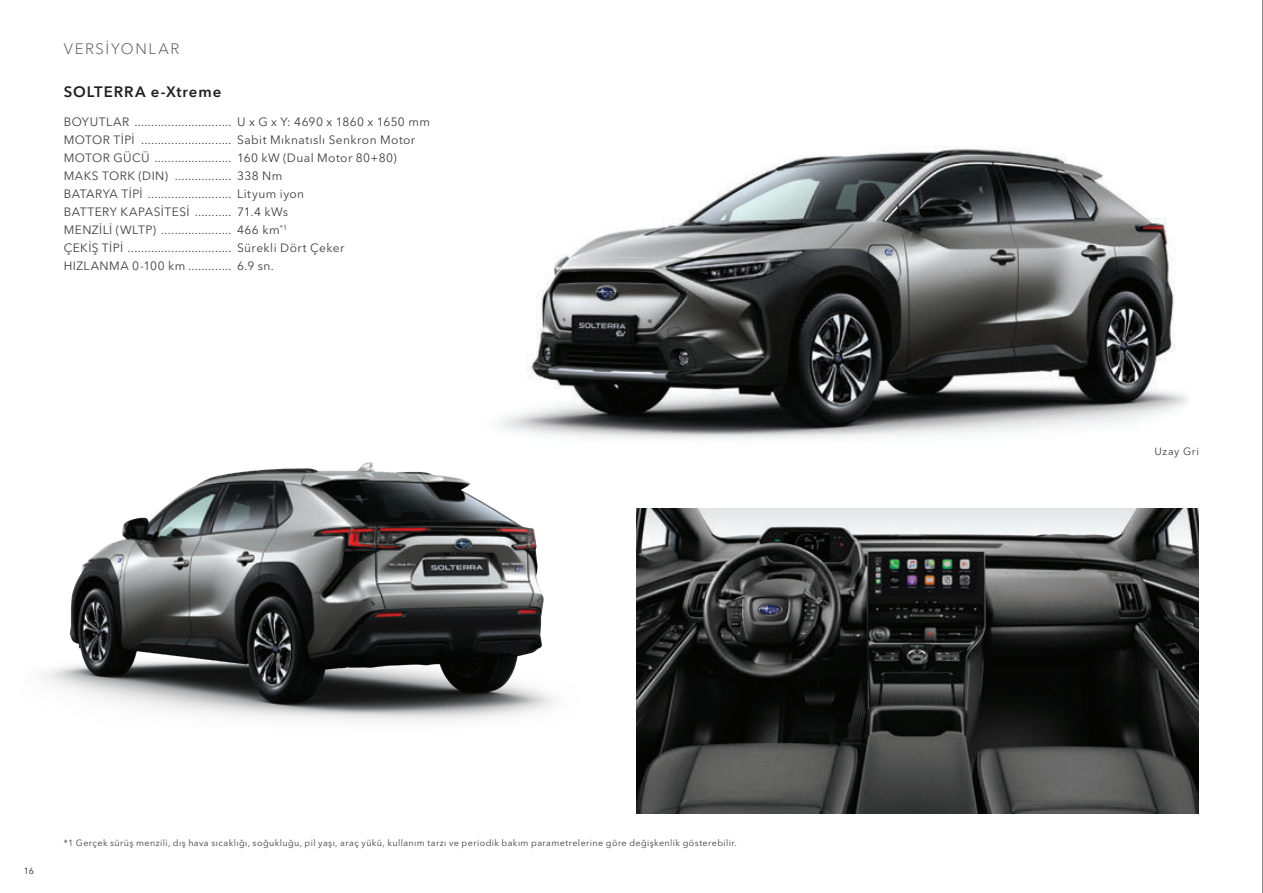
<style>
.page{position:relative;width:1263px;height:893px;background:#fff}
.page>*{position:absolute;margin:0;border:0;box-sizing:border-box;transform-origin:0 0}
.t1{font:600 15px "Avenir Next LT Pro";letter-spacing:.06em;color:#231f20}
.t2{font:300 15px "Avenir Next LT Pro";letter-spacing:.11em;color:#57585a}
.t3{font:12px/18px "Avenir Next LT Pro";letter-spacing:.035em;color:#3e3e3f}
.t4{font:10.5px "Avenir Next LT Pro";letter-spacing:.07em;color:#3e3e3f}
.t5{font:9px "Avenir Next LT Pro";letter-spacing:.045em;color:#3e3e3f}
.t6{font:9px "Avenir Next LT Pro";color:#231f20}
</style>
<div class="page">
<hr style="left:1262px;top:0;width:1px;height:893px;background:#231f20">
<img style="left:500px;top:146px;width:688px;height:293px">
<img style="left:44px;top:424px;width:552px;height:297px">
<img style="left:636px;top:509px;width:563px;height:305px">
<p class="t2" style="left:64px;top:40px;width:117px">VERSİYONLAR</p>
<p class="t1" style="left:64px;top:83px;width:159px">SOLTERRA e-Xtreme</p>
<p class="t3" style="left:64px;top:112px;width:368px">BOYUTLAR ............................. U x G x Y: 4690 x 1860 x 1650 mm MOTOR TİPİ ........................... Sabit Mıknatıslı Senkron Motor MOTOR GÜCÜ ....................... 160 kW (Dual Motor 80+80)<br>MAKS TORK (DIN) ................. 338 Nm<br>BATARYA TİPİ ......................... Lityum iyon<br>BATTERY KAPASİTESİ ........... 71.4 kWs<br>MENZİLİ (WLTP) ..................... 466 km<sup>*1<br></sup>ÇEKİŞ TİPİ ............................... Sürekli Dört Çeker<br>HIZLANMA 0-100 km ............. 6.9 sn.</p>
<p class="t6" style="left:24px;top:865px;width:12px">16</p>
<p class="t5" style="left:64px;top:838px;width:674px">*1 Gerçek sürüş menzili, dış hava sıcaklığı, soğukluğu, pil yaşı, araç yükü, kullanım tarzı ve periodik bakım parametrelerine göre değişkenlik gösterebilir.</p>
<p class="t4" style="left:1154px;top:445px;width:46px">Uzay Gri</p>
</div>
